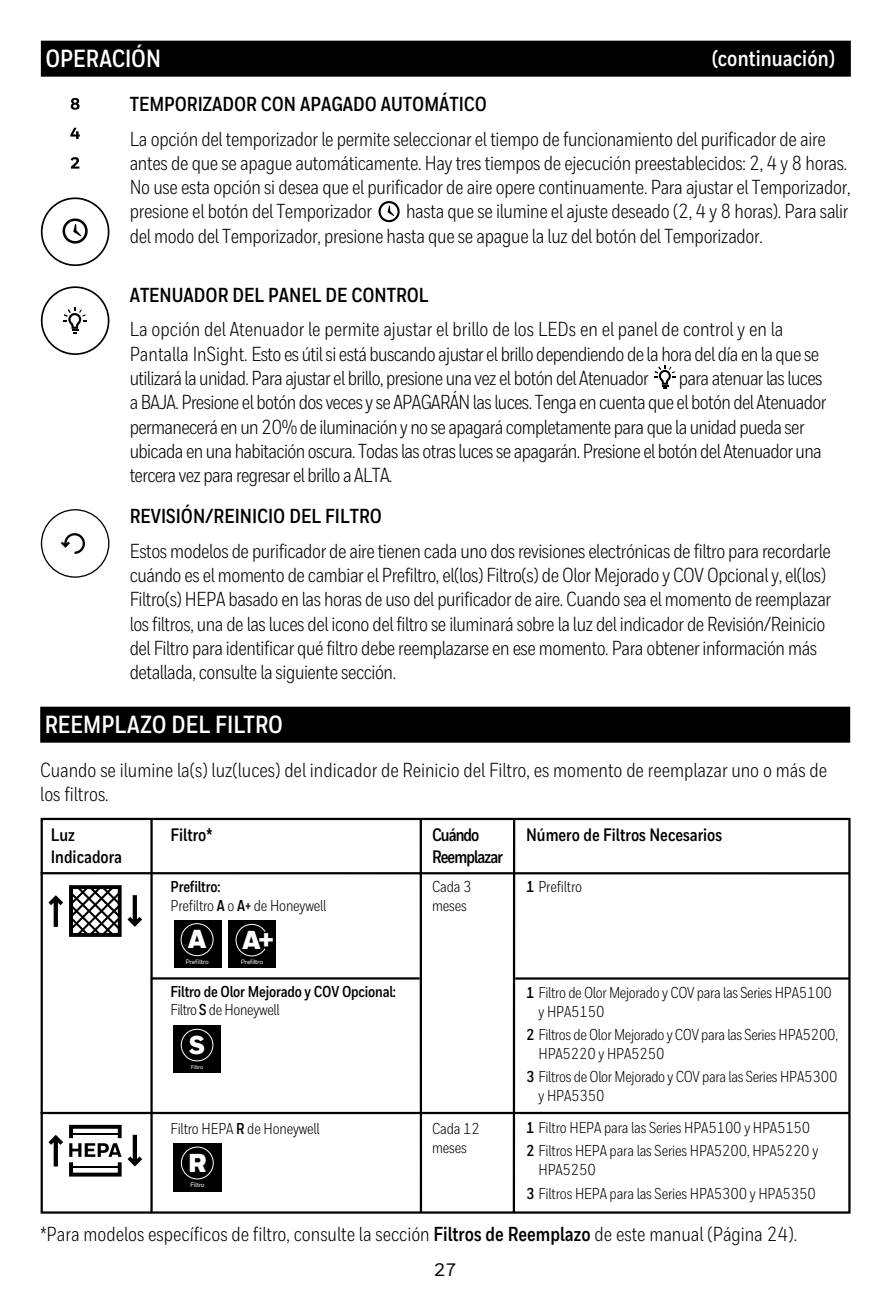
<style>
.page{position:relative;width:891px;height:1296px;background:#fff}
.page>*{position:absolute;margin:0;border:0;box-sizing:border-box;transform-origin:0 0}
.t1{font:900 25.88px "Honeywell Sans";color:#fff}
.t2{font:900 25.65px "Honeywell Sans";color:#fff}
.t3{font:700 24.75px "Honeywell Cond";color:#fff}
.t4{font:700 22.5px "Honeywell Cond";letter-spacing:.005em;color:#fff}
.t5{font:20.25px/24.3px "Honeywell Cond";letter-spacing:-.02em;color:#000}
.t6{font:20.25px/24.3px "Honeywell Cond";color:#000}
.t7{font:700 20.25px "Honeywell Cond";color:#000}
.t8{font:700 18px/21.6px "Honeywell Cond";color:#000}
.t9{font:700 18px/21.6px "Honeywell Cond";letter-spacing:-.05em;color:#000}
.t10{font:500 18px "Honeywell Sans";color:#000}
.t11{font:15.75px/18.9px "Honeywell Cond";letter-spacing:-.01em;color:#000}
.t12{font:700 15.75px/18px "Honeywell Cond";letter-spacing:-.01em;color:#000}
.t13{font:500 6.3px "Honeywell Sans";letter-spacing:-.05em;color:#fff}
.t14{font:500 6.3px "Honeywell Sans";letter-spacing:-.025em;color:#fff}
.t15{font:500 5.62px "Honeywell Sans";letter-spacing:-.05em;color:#fff}
.s1{font-weight:700}
.s2{font-size:32.85px}
.s3{font-weight:400}
</style>
<div class="page">
<div style="left:41px;top:41px;width:810px;height:36px;background:#000"></div>
<svg style="left:41px;top:197px;width:68px;height:69px"></svg>
<svg style="left:71px;top:98px;width:9px;height:12px"></svg>
<svg style="left:70px;top:128px;width:10px;height:11px"></svg>
<svg style="left:71px;top:157px;width:8px;height:12px"></svg>
<svg style="left:378px;top:201px;width:22px;height:22px"></svg>
<svg style="left:41px;top:286px;width:68px;height:69px"></svg>
<svg style="left:654px;top:366px;width:22px;height:23px"></svg>
<svg style="left:41px;top:509px;width:68px;height:69px"></svg>
<div style="left:40px;top:707px;width:810px;height:36px;background:#000"></div>
<div style="left:41px;top:818px;width:810px;height:396px;border:2px solid #000"></div>
<hr style="left:41px;top:872px;width:809px;height:2px;background:#000">
<hr style="left:41px;top:1112px;width:809px;height:2px;background:#000">
<hr style="left:515px;top:977px;width:334px;height:3px;background:#000">
<hr style="left:151px;top:977px;width:269px;height:3px;background:#000">
<hr style="left:150px;top:819px;width:3px;height:394px;background:#000">
<hr style="left:513px;top:819px;width:2px;height:394px;background:#000">
<hr style="left:420px;top:819px;width:2px;height:393px;background:#000">
<div style="left:174px;top:920px;width:47px;height:48px;background:#000"></div>
<div style="left:181px;top:923px;width:33px;height:33px;border:1px solid #fff;border-radius:50%"></div>
<div style="left:228px;top:920px;width:48px;height:48px;background:#000"></div>
<svg style="left:235px;top:924px;width:31px;height:33px"></svg>
<div style="left:173px;top:1143px;width:48px;height:48px;background:#000"></div>
<div style="left:181px;top:1147px;width:33px;height:32px;border:1px solid #fff;border-radius:50%"></div>
<div style="left:173px;top:1025px;width:48px;height:48px;background:#000"></div>
<div style="left:181px;top:1029px;width:32px;height:32px;border:1px solid #fff;border-radius:50%"></div>
<svg style="left:48px;top:1135px;width:15px;height:32px"></svg>
<svg style="left:128px;top:1135px;width:14px;height:32px"></svg>
<svg style="left:69px;top:1125px;width:53px;height:52px"></svg>
<svg style="left:48px;top:895px;width:15px;height:32px"></svg>
<svg style="left:69px;top:885px;width:73px;height:52px"></svg>
<p class="t3" style="left:45px;top:43px;width:117px">OPERACIÓN</p>
<p class="t7" style="left:130px;top:92px;width:359px">TEMPORIZADOR CON APAGADO AUTOMÁTICO</p>
<p class="t5" style="left:130px;top:126px;width:722px">La opción del temporizador le permite seleccionar el tiempo de funcionamiento del purificador de aire antes de que se apague automáticamente. Hay tres tiempos de ejecución preestablecidos: 2, 4 y 8 horas.<br>No use esta opción si desea que el purificador de aire opere continuamente. Para ajustar el Temporizador, presione el botón del Temporizador</p>
<p class="t4" style="left:712px;top:45px;width:125px">(continuación)</p>
<p class="t5" style="left:130px;top:199px;width:720px;text-indent:276px">hasta que se ilumine el ajuste deseado (2, 4 y 8 horas). Para salir del modo del Temporizador, presione hasta que se apague la luz del botón del Temporizador.</p>
<p class="t7" style="left:130px;top:283px;width:301px">ATENUADOR DEL PANEL DE CONTROL</p>
<p class="t5" style="left:130px;top:317px;width:691px">La opción del Atenuador le permite ajustar el brillo de los LEDs en el panel de control y en la<br>Pantalla InSight. Esto es útil si está buscando ajustar el brillo dependiendo de la hora del día en la que se utilizará la unidad. Para ajustar el brillo, presione una vez el botón del Atenuador</p>
<p class="t5" style="left:130px;top:366px;width:698px;text-indent:549px">para atenuar las luces a BAJA. Presione el botón dos veces y se APAGARÁN las luces. Tenga en cuenta que el botón del Atenuador permanecerá en un 20% de iluminación y no se apagará completamente para que la unidad pueda ser ubicada en una habitación oscura. Todas las otras luces se apagarán. Presione el botón del Atenuador una tercera vez para regresar el brillo a ALTA.</p>
<p class="t7" style="left:130px;top:504px;width:254px">REVISIÓN/REINICIO DEL FILTRO</p>
<p class="t5" style="left:130px;top:539px;width:703px">Estos modelos de purificador de aire tienen cada uno dos revisiones electrónicas de filtro para recordarle cuándo es el momento de cambiar el Prefiltro, el(los) Filtro(s) de Olor Mejorado y COV Opcional y, el(los)<br>Filtro(s) HEPA basado en las horas de uso del purificador de aire. Cuando sea el momento de reemplazar los filtros, una de las luces del icono del filtro se iluminará sobre la luz del indicador de Revisión/Reinicio del Filtro para identificar qué filtro debe reemplazarse en ese momento. Para obtener información más detallada, consulte la siguiente sección.</p>
<p class="t3" style="left:45px;top:709px;width:240px">REEMPLAZO DEL FILTRO</p>
<p class="t6" style="left:40px;top:758px;width:788px">Cuando se ilumine la(s) luz(luces) del indicador de Reinicio del Filtro, es momento de reemplazar uno o más de los filtros.</p>
<p class="t8" style="left:51px;top:825px;width:73px">Luz<br>Indicadora</p>
<p class="t8" style="left:171px;top:825px;width:43px">Filtro*</p>
<p class="t11" style="left:171px;top:877px;width:157px"><span class="s1">Prefiltro:<br></span>Prefiltro <span class="s1">A</span> o <span class="s1">A+</span> de Honeywell</p>
<p class="t9" style="left:432px;top:825px;width:72px">Cuándo<br>Reemplazar</p>
<p class="t11" style="left:432px;top:877px;width:41px">Cada 3 meses</p>
<p class="t8" style="left:526px;top:825px;width:198px">Número de Filtros Necesarios</p>
<p class="t11" style="left:526px;top:877px;width:58px"><span class="s1">1</span> Prefiltro</p>
<p class="t1" style="left:188px;top:923px;width:20px">A</p>
<p class="t14" style="left:185px;top:958px;width:25px">Prefiltro</p>
<p class="t1" style="left:242px;top:924px;width:34px">A<span class="s2">+</span></p>
<p class="t13" style="left:241px;top:958px;width:24px">Prefiltro</p>
<p class="t12" style="left:171px;top:983px;width:227px">Filtro de Olor Mejorado y COV Opcional:<br><span class="s3">Filtro</span> S <span class="s3">de Honeywell</span></p>
<p class="t11" style="left:538px;top:983px;width:295px;text-indent:-12px"><span class="s1">1</span> Filtro de Olor Mejorado y COV para las Series HPA5100 y HPA5150</p>
<p class="t11" style="left:539px;top:1025px;width:301px;text-indent:-12px"><span class="s1">2</span> Filtros de Olor Mejorado y COV para las Series HPA5200,<br>HPA5220 y HPA5250</p>
<p class="t11" style="left:539px;top:1068px;width:300px;text-indent:-12px"><span class="s1">3</span> Filtros de Olor Mejorado y COV para las Series HPA5300 y HPA5350</p>
<p class="t11" style="left:526px;top:1116px;width:294px;line-height:23.4px"><span class="s1">1</span> Filtro HEPA para las Series HPA5100 y HPA5150<br><span class="s1">2</span> Filtros HEPA para las Series HPA5200, HPA5220 y</p>
<p class="t11" style="left:526px;top:1158px;width:291px;line-height:23.4px;text-indent:12px">HPA5250<br><span class="s1">3</span> Filtros HEPA para las Series HPA5300 y HPA5350</p>
<p class="t6" style="left:40px;top:1221px;width:758px">*Para modelos específicos de filtro, consulte la sección <span class="s1">Filtros de Reemplazo</span> de este manual (Página 24).</p>
<p class="t2" style="left:189px;top:1029px;width:18px">S</p>
<p class="t15" style="left:191px;top:1064px;width:14px">Filtro</p>
<p class="t11" style="left:171px;top:1119px;width:151px">Filtro HEPA <span class="s1">R</span> de Honeywell</p>
<p class="t11" style="left:432px;top:1119px;width:49px">Cada 12 meses</p>
<p class="t1" style="left:188px;top:1147px;width:20px">R</p>
<p class="t13" style="left:190px;top:1181px;width:16px">Filtro</p>
<p class="t10" style="left:434px;top:1259px;width:24px">27</p>
</div>
